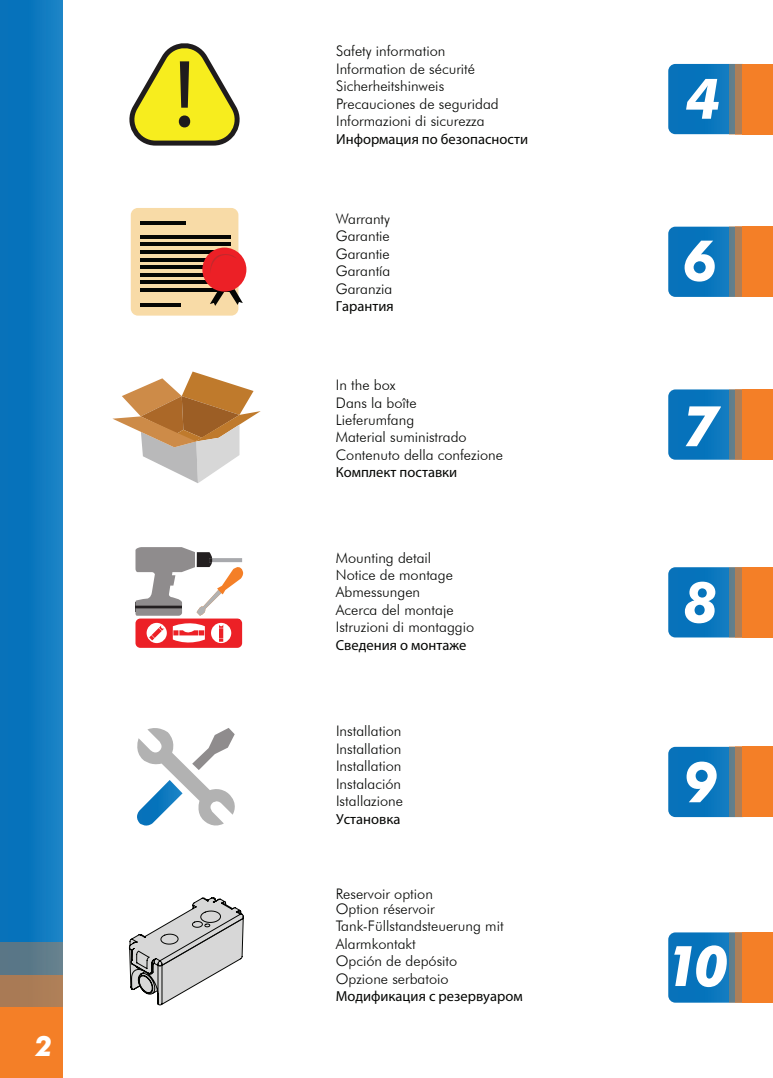
<style>
.page{position:relative;width:773px;height:1078px;background:#fff}
.page>*{position:absolute;margin:0;border:0;box-sizing:border-box;transform-origin:0 0}
.t1{font:italic 700 56.25px "Futura BT";color:#fff}
.t2{font:italic 700 28px "Futura BT";color:#fff}
.t3{font:300 14.5px/17.5px "Futura BT";color:#040503}
.t4{font:14.5px "Myriad Pro";color:#040503}
</style>
<div class="page">
<svg style="left:668px;top:64px;width:61px;height:70px;background:#0b75bc"></svg>
<div style="left:742px;top:64px;width:30px;height:70px;background:#f47f27"></div>
<div style="left:735px;top:64px;width:7px;height:70px;background:#ae7f58"></div>
<div style="left:729px;top:64px;width:6px;height:70px;background:#627e8c"></div>
<svg style="left:668px;top:226px;width:61px;height:71px;background:#0d77bd"></svg>
<div style="left:742px;top:226px;width:30px;height:71px;background:#f47f27"></div>
<div style="left:735px;top:226px;width:7px;height:71px;background:#ae7f58"></div>
<div style="left:729px;top:226px;width:6px;height:71px;background:#627e8c"></div>
<svg style="left:668px;top:389px;width:61px;height:70px;background:#0c76bd"></svg>
<div style="left:742px;top:389px;width:30px;height:70px;background:#f47f27"></div>
<div style="left:735px;top:389px;width:7px;height:70px;background:#ae7f58"></div>
<div style="left:729px;top:389px;width:6px;height:70px;background:#627e8c"></div>
<svg style="left:668px;top:567px;width:61px;height:70px;background:#0b76bd"></svg>
<div style="left:742px;top:567px;width:30px;height:70px;background:#f47f27"></div>
<div style="left:735px;top:567px;width:7px;height:70px;background:#ae7f58"></div>
<div style="left:729px;top:567px;width:6px;height:70px;background:#627e8c"></div>
<svg style="left:668px;top:746px;width:61px;height:70px;background:#0d77bd"></svg>
<div style="left:742px;top:746px;width:30px;height:70px;background:#f47f27"></div>
<div style="left:735px;top:746px;width:7px;height:70px;background:#ae7f58"></div>
<div style="left:729px;top:746px;width:6px;height:70px;background:#627e8c"></div>
<svg style="left:668px;top:932px;width:61px;height:70px;background:#0c76bd"></svg>
<div style="left:742px;top:932px;width:30px;height:70px;background:#f47f27"></div>
<div style="left:735px;top:932px;width:7px;height:70px;background:#ae7f58"></div>
<div style="left:729px;top:932px;width:6px;height:70px;background:#627e8c"></div>
<div style="left:0;top:0;width:62px;height:1077px;background:linear-gradient(to right,#006db7,#1882c5)"></div>
<div style="left:0;top:1007px;width:62px;height:70px;background:#f47f27"></div>
<div style="left:0;top:974px;width:62px;height:33px;background:#a97b55"></div>
<div style="left:0;top:941px;width:62px;height:33px;background:#5a7787"></div>
<div style="left:131px;top:208px;width:107px;height:107px;background:#f8dba7;border-radius:7px"></div>
<hr style="left:141px;top:221px;width:45px;height:4px;background:#040503">
<hr style="left:141px;top:235px;width:90px;height:3px;background:#040503">
<hr style="left:141px;top:243px;width:90px;height:3px;background:#040503">
<hr style="left:141px;top:250px;width:90px;height:3px;background:#040503">
<hr style="left:141px;top:258px;width:90px;height:3px;background:#040503">
<hr style="left:141px;top:266px;width:90px;height:3px;background:#040503">
<hr style="left:141px;top:273px;width:90px;height:4px;background:#040503">
<hr style="left:141px;top:280px;width:90px;height:3px;background:#040503">
<hr style="left:141px;top:288px;width:90px;height:3px;background:#040503">
<hr style="left:141px;top:303px;width:40px;height:3px;background:#040503">
<svg style="left:210px;top:289px;width:33px;height:17px"></svg>
<div style="left:202px;top:247px;width:44px;height:44px;background:#ec2026;border-radius:50%"></div>
<svg style="left:208px;top:250px;width:29px;height:21px"></svg>
<svg style="left:112px;top:371px;width:149px;height:112px"></svg>
<svg style="left:129px;top:43px;width:111px;height:103px"></svg>
<svg style="left:135px;top:547px;width:109px;height:100px"></svg>
<svg style="left:137px;top:728px;width:98px;height:98px"></svg>
<svg style="left:129px;top:897px;width:115px;height:108px"></svg>
<h2 class="t2" style="left:35px;top:1029px;width:19px">2</h2>
<p class="t3" style="left:336px;top:42px;width:164px">Safety information<br>Information de sécurité<br>Sicherheitshinweis<br>Precauciones de seguridad<br>Informazioni di sicurezza</p>
<p class="t4" style="left:336px;top:130px;width:193px">Информация по безопасности</p>
<p class="t3" style="left:336px;top:210px;width:58px">Warranty<br>Garantie<br>Garantie<br>Garantía<br>Garanzia</p>
<p class="t4" style="left:336px;top:297px;width:59px">Гарантия</p>
<p class="t3" style="left:336px;top:376px;width:169px">In the box<br>Dans la boîte<br>Lieferumfang<br>Material suministrado<br>Contenuto della confezione</p>
<p class="t4" style="left:336px;top:463px;width:123px">Комплект поставки</p>
<p class="t3" style="left:336px;top:548px;width:140px">Mounting detail<br>Notice de montage<br>Abmessungen<br>Acerca del montaje<br>Istruzioni di montaggio</p>
<p class="t4" style="left:336px;top:636px;width:132px">Сведения о монтаже</p>
<p class="t3" style="left:336px;top:722px;width:68px">Installation<br>Installation<br>Installation<br>Instalación<br>Istallazione</p>
<p class="t4" style="left:336px;top:809px;width:66px">Установка</p>
<p class="t3" style="left:336px;top:885px;width:100px;line-height:15px">Reservoir option<br>Option réservoir</p>
<p class="t3" style="left:336px;top:916px;width:169px">Tank-Füllstandsteuerung mit<br>Alarmkontakt<br>Opción de depósito<br>Opzione serbatoio</p>
<p class="t4" style="left:336px;top:987px;width:188px">Модификация с резервуаром</p>
<h1 class="t1" style="left:686px;top:64px;width:36px">4</h1>
<h1 class="t1" style="left:682px;top:226px;width:36px">6</h1>
<h1 class="t1" style="left:683px;top:392px;width:36px">7</h1>
<h1 class="t1" style="left:683px;top:568px;width:36px">8</h1>
<h1 class="t1" style="left:683px;top:747px;width:36px">9</h1>
<h1 class="t1" style="left:665px;top:931px;width:65px">10</h1>
</div>
